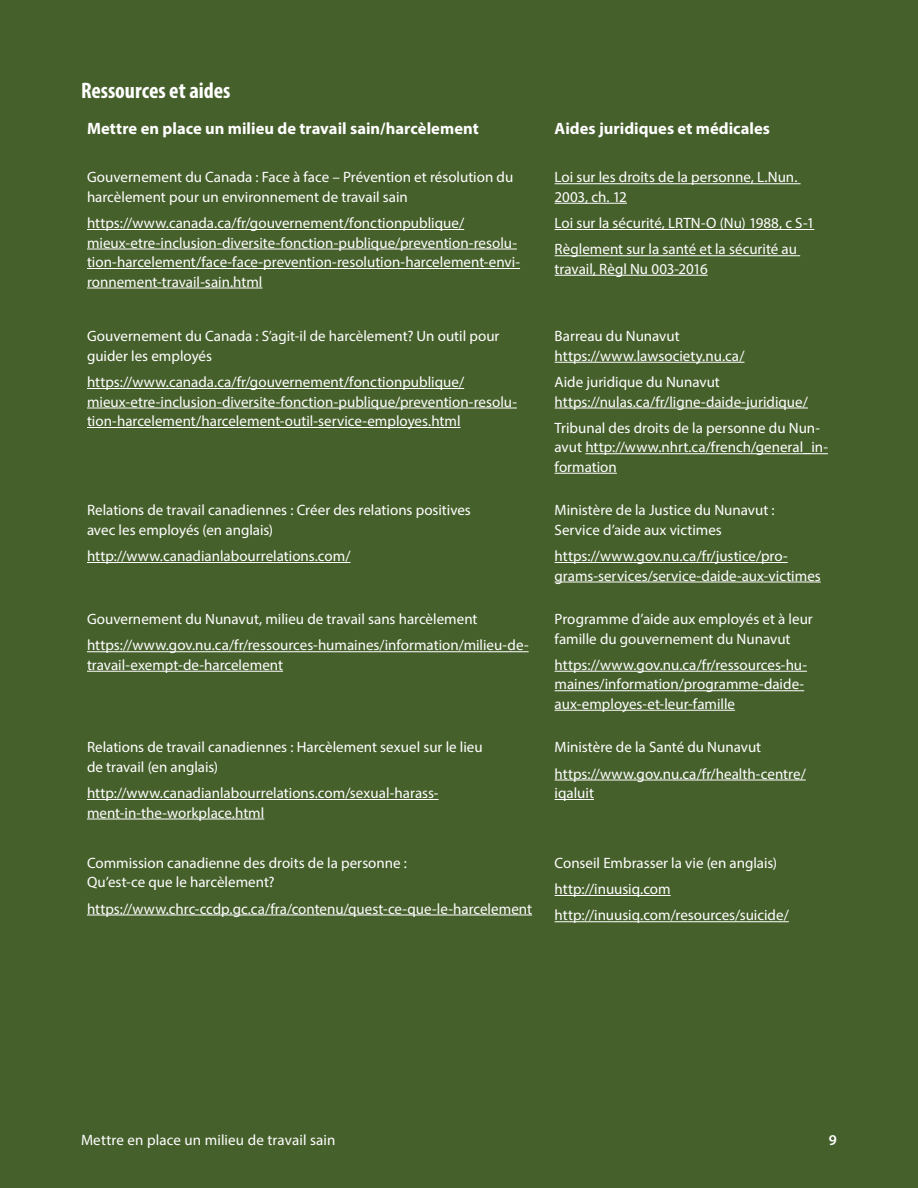
<style>
.page{position:relative;width:918px;height:1188px;background:#46602c}
.page>*{position:absolute;margin:0;border:0;box-sizing:border-box;transform-origin:0 0}
.t1{font:700 condensed 22.5px "Myriad Pro";color:#fff}
.t2{font:700 16.5px "Myriad Pro";color:#fff}
.t3{font:15px/19.5px "Myriad Pro";color:#fff}
.t4{font:600 15px "Myriad Pro";color:#fff}
</style>
<div class="page">
<hr style="left:87px;top:229px;width:377px;height:1px;background:#fff">
<hr style="left:87px;top:249px;width:430px;height:1px;background:#fff">
<hr style="left:87px;top:268px;width:433px;height:1px;background:#fff">
<hr style="left:87px;top:288px;width:175px;height:1px;background:#fff">
<hr style="left:555px;top:183px;width:246px;height:1px;background:#fff">
<hr style="left:555px;top:203px;width:72px;height:1px;background:#fff">
<hr style="left:555px;top:229px;width:259px;height:1px;background:#fff">
<hr style="left:555px;top:255px;width:245px;height:1px;background:#fff">
<hr style="left:555px;top:275px;width:153px;height:1px;background:#fff">
<hr style="left:87px;top:388px;width:377px;height:1px;background:#fff">
<hr style="left:87px;top:408px;width:430px;height:1px;background:#fff">
<hr style="left:87px;top:427px;width:374px;height:1px;background:#fff">
<hr style="left:555px;top:362px;width:189px;height:1px;background:#fff">
<hr style="left:555px;top:408px;width:253px;height:1px;background:#fff">
<hr style="left:585px;top:453px;width:243px;height:1px;background:#fff">
<hr style="left:555px;top:473px;width:62px;height:1px;background:#fff">
<hr style="left:87px;top:562px;width:264px;height:1px;background:#fff">
<hr style="left:555px;top:562px;width:233px;height:1px;background:#fff">
<hr style="left:555px;top:582px;width:266px;height:1px;background:#fff">
<hr style="left:87px;top:651px;width:442px;height:1px;background:#fff">
<hr style="left:87px;top:671px;width:196px;height:1px;background:#fff">
<hr style="left:555px;top:671px;width:252px;height:1px;background:#fff">
<hr style="left:555px;top:690px;width:249px;height:1px;background:#fff">
<hr style="left:555px;top:710px;width:180px;height:1px;background:#fff">
<hr style="left:87px;top:799px;width:352px;height:1px;background:#fff">
<hr style="left:87px;top:819px;width:177px;height:1px;background:#fff">
<hr style="left:555px;top:780px;width:251px;height:1px;background:#fff">
<hr style="left:555px;top:799px;width:39px;height:1px;background:#fff">
<hr style="left:87px;top:915px;width:445px;height:1px;background:#fff">
<hr style="left:555px;top:895px;width:116px;height:1px;background:#fff">
<hr style="left:555px;top:921px;width:234px;height:1px;background:#fff">
<h1 class="t1" style="left:81px;top:76px;width:151px">Ressources et aides</h1>
<p class="t2" style="left:87px;top:118px;width:393px">Mettre en place un milieu de travail sain/harcèlement</p>
<p class="t2" style="left:555px;top:118px;width:217px">Aides juridiques et médicales</p>
<p class="t3" style="left:87px;top:167px;width:428px">Gouvernement du Canada : Face à face – Prévention et résolution du harcèlement pour un environnement de travail sain</p>
<p class="t3" style="left:87px;top:213px;width:435px">https://www.canada.ca/fr/gouvernement/fonctionpublique/ mieux-etre-inclusion-diversite-fonction-publique/prevention-resolu&shy;tion-harcelement/face-face-prevention-resolution-harcelement-envi&shy;ronnement-travail-sain.html</p>
<p class="t3" style="left:555px;top:167px;width:244px">Loi sur les droits de la personne, L.Nun.<br>2003, ch. 12</p>
<p class="t3" style="left:555px;top:210px;width:261px;line-height:26.2px">Loi sur la sécurité, LRTN-O (Nu) 1988, c S-1<br>Règlement sur la santé et la sécurité au</p>
<p class="t3" style="left:555px;top:259px;width:155px">travail, Règl Nu 003-2016</p>
<p class="t3" style="left:87px;top:326px;width:414px">Gouvernement du Canada : S’agit-il de harcèlement? Un outil pour guider les employés</p>
<p class="t3" style="left:87px;top:372px;width:431px">https://www.canada.ca/fr/gouvernement/fonctionpublique/ mieux-etre-inclusion-diversite-fonction-publique/prevention-resolu&shy;tion-harcelement/harcelement-outil-service-employes.html</p>
<p class="t3" style="left:87px;top:500px;width:385px">Relations de travail canadiennes : Créer des relations positives avec les employés (en anglais)</p>
<p class="t3" style="left:87px;top:546px;width:265px">http://www.canadianlabourrelations.com/</p>
<p class="t3" style="left:87px;top:606px;width:443px;line-height:26.2px">Gouvernement du Nunavut, milieu de travail sans harcèlement https://www.gov.nu.ca/fr/ressources-humaines/information/milieu-de-</p>
<p class="t3" style="left:87px;top:655px;width:198px">travail-exempt-de-harcelement</p>
<p class="t3" style="left:87px;top:737px;width:397px">Relations de travail canadiennes : Harcèlement sexuel sur le lieu de travail (en anglais)</p>
<p class="t3" style="left:87px;top:783px;width:353px">http://www.canadianlabourrelations.com/sexual-harass&shy;ment-in-the-workplace.html</p>
<p class="t3" style="left:87px;top:853px;width:322px">Commission canadienne des droits de la personne :<br>Qu’est-ce que le harcèlement?</p>
<p class="t3" style="left:87px;top:898px;width:447px">https://www.chrc-ccdp.gc.ca/fra/contenu/quest-ce-que-le-harcelement</p>
<p class="t3" style="left:555px;top:326px;width:191px">Barreau du Nunavut https://www.lawsociety.nu.ca/</p>
<p class="t3" style="left:555px;top:372px;width:255px">Aide juridique du Nunavut https://nulas.ca/fr/ligne-daide-juridique/</p>
<p class="t3" style="left:555px;top:418px;width:275px">Tribunal des droits de la personne du Nun&shy;avut http://www.nhrt.ca/french/general_in&shy;formation</p>
<p class="t3" style="left:555px;top:500px;width:221px">Ministère de la Justice du Nunavut :<br>Service d’aide aux victimes</p>
<p class="t3" style="left:555px;top:546px;width:268px">https://www.gov.nu.ca/fr/justice/pro&shy;grams-services/service-daide-aux-victimes</p>
<p class="t3" style="left:555px;top:609px;width:260px">Programme d’aide aux employés et à leur famille du gouvernement du Nunavut</p>
<p class="t3" style="left:555px;top:655px;width:254px">https://www.gov.nu.ca/fr/ressources-hu&shy;maines/information/programme-daide&shy;aux-employes-et-leur-famille</p>
<p class="t3" style="left:555px;top:734px;width:253px;line-height:26.2px">Ministère de la Santé du Nunavut https://www.gov.nu.ca/fr/health-centre/</p>
<p class="t3" style="left:555px;top:783px;width:41px">iqaluit</p>
<p class="t3" style="left:555px;top:849px;width:236px;line-height:26.2px">Conseil Embrasser la vie (en anglais) http://inuusiq.com http://inuusiq.com/resources/suicide/</p>
<p class="t3" style="left:81px;top:1130px;width:256px">Mettre en place un milieu de travail sain</p>
<p class="t4" style="left:829px;top:1131px;width:10px">9</p>
</div>
